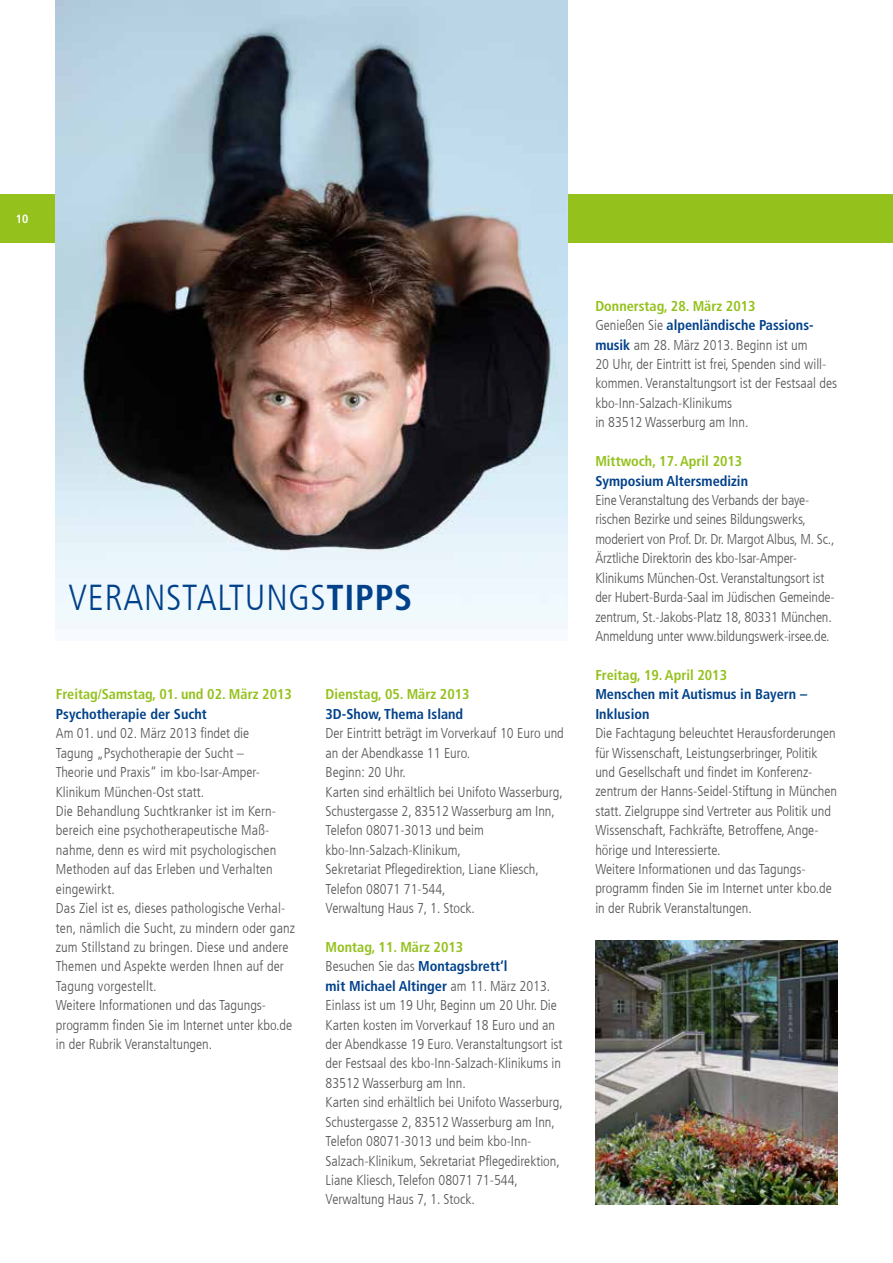
<style>
.page{position:relative;width:893px;height:1263px;background:#fff}
.page>*{position:absolute;margin:0;border:0;box-sizing:border-box;transform-origin:0 0}
.t1{font:300 condensed 36px "Frutiger LT Com";letter-spacing:.02em;color:#004189}
.t2{font:300 condensed 14.25px/19.4px "Frutiger LT Com";color:#565656}
.t3{font:700 condensed 14.25px/19.4px "Frutiger LT Com";color:#004189}
.t4{font:700 condensed 14.25px "Frutiger LT Com";color:#94c11c}
.t5{font:700 condensed 12px "Frutiger LT Com";color:#fff}
.s1{font-weight:700}
.s2{font-weight:700;color:#94c11c}
.s3{font-weight:700;color:#004189}
</style>
<div class="page">
<div style="left:0;top:194px;width:893px;height:49px;background:#94c11c"></div>
<img style="left:56px;top:0;width:512px;height:629px">
<img style="left:595px;top:941px;width:242px;height:263px">
<p class="t5" style="left:16px;top:212px;width:14px">10</p>
<h1 class="t1" style="left:69px;top:577px;width:341px">Veranstaltun gs<span class="s1">tipps</span></h1>
<p class="t4" style="left:56px;top:686px;width:238px">Freitag/Samstag, 01. und 02. März 2013</p>
<p class="t3" style="left:56px;top:704px;width:153px">Psychotherapie der Sucht</p>
<p class="t2" style="left:56px;top:724px;width:241px">Am 01. und 02. März 2013 findet die<br>Tagung „Psychotherapie der Sucht –<br>Theorie und Praxis“ im kbo-Isar-Amper-Klinikum M ünchen-Ost statt.<br>Die Behandlung Suchtkranker ist im Kern&shy;bereich eine psychotherapeutische M aß&shy;nahme, denn es wird mit psychologischen Methoden auf das Erleben und Verhalten eingewirkt.<br>Das Ziel ist es, dieses pathologische Verhal&shy;ten, nämlich die Sucht, zu mindern oder ganz zum Stillstand zu bringen. Diese und andere Themen und Aspekte werden Ihnen auf der Tagung vorgestellt.<br>Weitere Informationen und das Tagungs&shy;programm finden Sie im Internet unter kbo.de in der Rubrik Veranstaltungen.</p>
<p class="t4" style="left:326px;top:686px;width:146px">Dienstag, 05. März 2013</p>
<p class="t3" style="left:326px;top:704px;width:139px">3D-Show, Thema Island</p>
<p class="t2" style="left:326px;top:724px;width:240px">Der Eintritt beträgt im Vorverkauf 10 Euro und an der Abendkasse 11 Euro.<br>Beginn: 20 Uhr.<br>Karten sind erhältlich bei Unifoto Wasserburg, Schustergasse 2, 83512 Wasserburg am Inn, Telefon 08071-3013 und beim kbo-Inn-Salzach-Klinikum,<br>Sekretariat Pflegedirektion, Liane Kliesch, Telefon 08071 71-544,<br>Verwaltung Haus 7, 1. Stock.</p>
<p class="t2" style="left:326px;top:937px;width:239px"><span class="s2">Montag, 11. März 2013<br></span>Besuchen Sie das <span class="s3">Montagsbrett‘l<br>mit Michael Altinger</span> am 11. März 2013.<br>Einlass ist um 19 Uhr, Beginn um 20 Uhr. Die Karten kosten im Vorverkauf 18 Euro und an der Abendkasse 19 Euro. Veranstaltungsort ist der Festsaal des kbo-Inn-Salzach-Klinikums in 83512 Wasserburg am Inn.<br>Karten sind erhältlich bei Unifoto Wasserburg, Schustergasse 2, 83512 Wasserburg am Inn, Telefon 08071-3013 und beim kbo-Inn-Salzach-Klinikum, Sekretariat Pflegedirektion, Liane Kliesch, Telefon 08071 71-544, Verwaltung Haus 7, 1. Stock.</p>
<p class="t2" style="left:595px;top:296px;width:243px"><span class="s2">Donnerstag, 28. März 2013<br></span>Genießen Sie <span class="s3">alpenländische Passions&shy;musik</span> am 28. März 2013. Beginn ist um<br>20 Uhr, der Eintritt ist frei, Spenden sind will&shy;kommen. Veranstaltungsort ist der Festsaal des kbo-Inn-Salzach-Klinikums<br>in 83512 Wasserburg am Inn.</p>
<p class="t4" style="left:595px;top:453px;width:148px">Mittwoch, 17. April 2013</p>
<p class="t3" style="left:595px;top:471px;width:154px">Symposium Altersmedizin</p>
<p class="t2" style="left:595px;top:490px;width:241px">Eine Veranstaltung des Verbands der baye&shy;rischen Bezirke und seines Bildungswerks, moderiert von Prof. Dr. Dr. Margot Albus, M . Sc., Ärztliche Direktorin des kbo-Isar-Amper-Klinikums M ünchen-Ost. Veranstaltungsort ist der H ubert-Burda-Saal im Jüdischen Gemeinde&shy;zentrum, St.-Jakobs-Platz 18, 80331 M ünchen.<br>Anmeldung unter www.bildungswerk-irsee.de.</p>
<p class="t4" style="left:595px;top:666px;width:133px">Freitag, 19. April 2013</p>
<p class="t3" style="left:595px;top:685px;width:213px">Menschen mit Autismus in Bayern –<br>Inklusion</p>
<p class="t2" style="left:595px;top:724px;width:243px">Die Fachtagung beleuchtet Herausforderungen für Wissenschaft, Leistungserbringer, Politik und Gesellschaft und findet im Konferenz&shy;zentrum der Hanns-Seidel-Stiftung in M ünchen statt. Zielgruppe sind Vertreter aus Politik und Wissenschaft, Fachkräfte, Betroffene, Ange&shy;hörige und Interessierte.<br>Weitere Informationen und das Tagungs&shy;programm finden Sie im Internet unter kbo.de in der Rubrik Veranstaltungen.</p>
</div>
